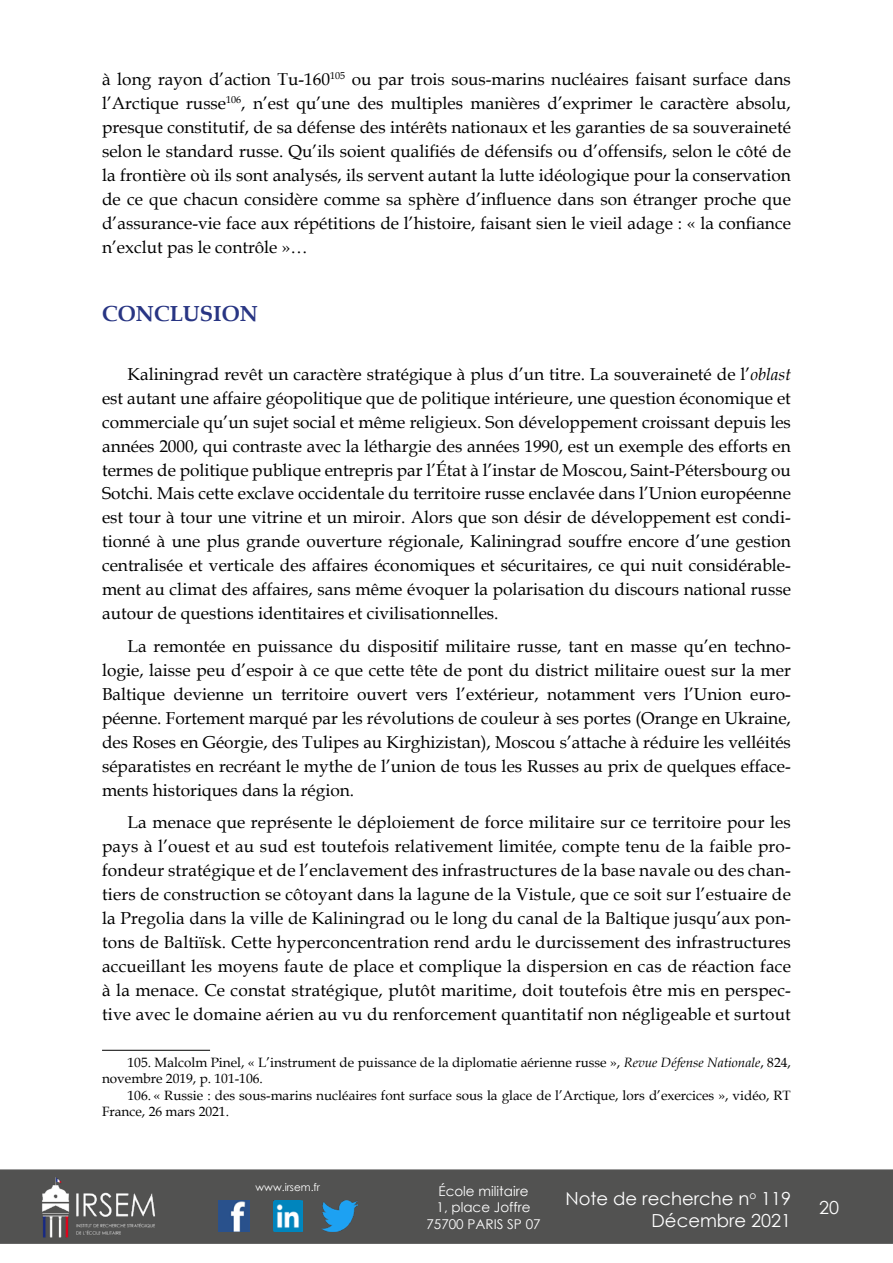
<style>
.page{position:relative;width:893px;height:1263px;background:#fff}
.page>*{position:absolute;margin:0;border:0;box-sizing:border-box;transform-origin:0 0}
.t1{font:700 21.75px "Book Antiqua";color:#283583}
.t2{font:18px/21.6px "Century Gothic";color:#fff;text-align:right}
.t3{font:17.25px/24px "Book Antiqua";color:#000;text-align:justify}
.t4{font:13.5px/16.5px "Book Antiqua";color:#000}
.t5{font:13.5px/16.2px "Century Gothic";color:#fff;text-align:center}
.t6{font:10.5px "Century Gothic";color:#fff}
.s1{font-style:italic}
</style>
<div class="page">
<div style="left:0;top:1169px;width:893px;height:75px;background:#525251"></div>
<img style="left:39px;top:1169px;width:117px;height:75px">
<img style="left:322px;top:1200px;width:36px;height:32px">
<img style="left:218px;top:1200px;width:31px;height:32px">
<img style="left:274px;top:1200px;width:28px;height:32px">
<hr style="left:102px;top:1050px;width:108px;height:1px;background:#000">
<p class="t3" style="left:102px;top:67px;width:690px">à long rayon d’action Tu-160<sup>105</sup> ou par trois sous-marins nucléaires faisant surface dans l’Arctique russe<sup>106</sup>, n’est qu’une des multiples manières d’exprimer le caractère absolu, presque constitutif, de sa défense des intérêts nationaux et les garanties de sa souveraineté selon le standard russe. Qu’ils soient qualifiés de défensifs ou d’offensifs, selon le côté de la frontière où ils sont analysés, ils servent autant la lutte idéologique pour la conservation de ce que chacun considère comme sa sphère d’influence dans son étranger proche que d’assurance-vie face aux répétitions de l’histoire, faisant sien le vieil adage : « la confiance n’exclut pas le contrôle »…</p>
<p class="t1" style="left:102px;top:299px;width:157px">CONCLUSION</p>
<p class="t3" style="left:102px;top:361px;width:690px;text-indent:26px">Kaliningrad revêt un caractère stratégique à plus d’un titre. La souveraineté de l’<span class="s1">oblast </span>est autant une affaire géopolitique que de politique intérieure, une question économique et commerciale qu’un sujet social et même religieux. Son développement croissant depuis les années 2000, qui contraste avec la léthargie des années 1990, est un exemple des efforts en termes de politique publique entrepris par l’État à l’instar de Moscou, Saint-Pétersbourg ou Sotchi. Mais cette exclave occidentale du territoire russe enclavée dans l’Union européenne est tour à tour une vitrine et un miroir. Alors que son désir de développement est condi&shy;tionné à une plus grande ouverture régionale, Kaliningrad souffre encore d’une gestion centralisée et verticale des affaires économiques et sécuritaires, ce qui nuit considérable&shy;ment au climat des affaires, sans même évoquer la polarisation du discours national russe autour de questions identitaires et civilisationnelles.</p>
<p class="t3" style="left:102px;top:634px;width:690px;text-indent:26px">La remontée en puissance du dispositif militaire russe, tant en masse qu’en techno&shy;logie, laisse peu d’espoir à ce que cette tête de pont du district militaire ouest sur la mer Baltique devienne un territoire ouvert vers l’extérieur, notamment vers l’Union euro&shy;péenne. Fortement marqué par les révolutions de couleur à ses portes (Orange en Ukraine, des Roses en Géorgie, des Tulipes au Kirghizistan), Moscou s’attache à réduire les velléités séparatistes en recréant le mythe de l’union de tous les Russes au prix de quelques efface&shy;ments historiques dans la région.</p>
<p class="t3" style="left:102px;top:810px;width:690px;text-indent:26px">La menace que représente le déploiement de force militaire sur ce territoire pour les pays à l’ouest et au sud est toutefois relativement limitée, compte tenu de la faible pro&shy;fondeur stratégique et de l’enclavement des infrastructures de la base navale ou des chan&shy;tiers de construction se côtoyant dans la lagune de la Vistule, que ce soit sur l’estuaire de la Pregolia dans la ville de Kaliningrad ou le long du canal de la Baltique jusqu’aux pon&shy;tons de Baltiïsk. Cette hyperconcentration rend ardu le durcissement des infrastructures accueillant les moyens faute de place et complique la dispersion en cas de réaction face à la menace. Ce constat stratégique, plutôt maritime, doit toutefois être mis en perspec&shy;tive avec le domaine aérien au vu du renforcement quantitatif non négligeable et surtout</p>
<p class="t4" style="left:102px;top:1053px;width:690px;text-indent:26px">105. Malcolm Pinel, « L’instrument de puissance de la diplomatie aérienne russe », <span class="s1">Revue Défense Nationale</span>, 824, novembre 2019, p. 101-106.</p>
<p class="t4" style="left:102px;top:1086px;width:690px;text-indent:25px">106. « Russie : des sous-marins nucléaires font surface sous la glace de l’Arctique, lors d’exercices », vidéo, RT<br>France, 26 mars 2021.</p>
<p class="t6" style="left:256px;top:1179px;width:66px">www.irsem.fr</p>
<p class="t5" style="left:426px;top:1183px;width:116px">École militaire<br>1, place Joffre<br>75700 PARIS SP 07</p>
<p class="t2" style="left:565px;top:1187px;width:227px">Note de recherche n<sup>o</sup> 119<br>Décembre 2021</p>
<p class="t2" style="left:819px;top:1196px;width:21px">20</p>
</div>
